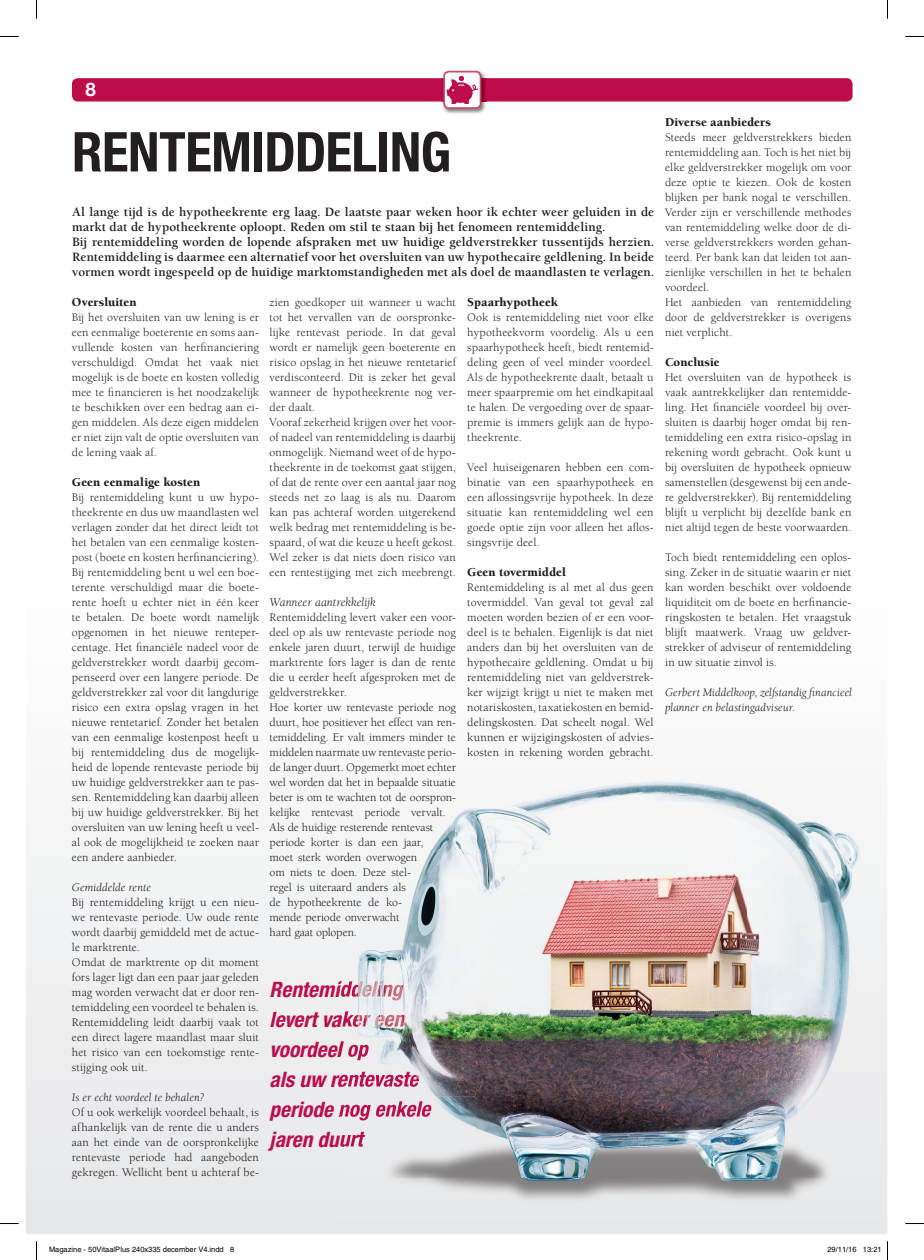
<style>
.page{position:relative;width:924px;height:1260px;background:#fff}
.page>*{position:absolute;margin:0;border:0;box-sizing:border-box;transform-origin:0 0}
.t1{font:700 condensed 55px "Helvetica Neue";letter-spacing:-.01em;color:#231f20}
.t2{font:italic 700 condensed 21.25px/30px "Helvetica Neue";color:#bc0d4a;text-align:justify}
.t3{font:700 18.75px "Helvetica Neue";color:#fff}
.t4{font:700 13.12px/15px "Berkeley";letter-spacing:.005em;color:#231f20}
.t5{font:900 12.5px "Berkeley";letter-spacing:.005em;color:#231f20}
.t6{font:italic 12.5px "Berkeley";letter-spacing:-.005em;color:#231f20}
.t7{font:11.88px/15px "Berkeley";letter-spacing:.005em;color:#231f20;text-align:justify}
.t8{font:italic 11.88px/15px "Berkeley";letter-spacing:.005em;color:#231f20}
.t9{font:7.5px "Helvetica";color:#000}
</style>
<div class="page">
<div style="left:26px;top:838px;width:861px;height:396px;background:#ededee"></div>
<div style="left:271px;top:981px;width:70px;height:19px;background:#efeff0"></div>
<div style="left:271px;top:1011px;width:70px;height:16px;background:#eeeeef"></div>
<div style="left:272px;top:1041px;width:69px;height:19px;background:#ededee"></div>
<div style="left:271px;top:1071px;width:70px;height:16px;background:#ececee"></div>
<div style="left:270px;top:1101px;width:71px;height:19px;background:#ebebed"></div>
<div style="left:268px;top:1131px;width:73px;height:19px;background:#eaebec"></div>
<img style="left:341px;top:781px;width:539px;height:439px">
<img style="left:341px;top:981px;width:62px;height:19px">
<img style="left:341px;top:1011px;width:64px;height:16px">
<img style="left:341px;top:1041px;width:27px;height:19px">
<img style="left:341px;top:1071px;width:78px;height:16px">
<img style="left:341px;top:1101px;width:90px;height:19px">
<img style="left:341px;top:1131px;width:24px;height:19px">
<div style="left:72px;top:78px;width:780px;height:24px;background:#bc0d4a;border-radius:6px"></div>
<img style="left:442px;top:70px;width:44px;height:44px">
<img style="left:442px;top:78px;width:44px;height:24px">
<div style="left:444px;top:72px;width:36px;height:36px;background:#fff;border-radius:5px"></div>
<div style="left:443px;top:71px;width:38px;height:38px;border:2px solid #c74b62;border-radius:5px"></div>
<svg style="left:446px;top:76px;width:32px;height:28px"></svg>
<svg style="left:0;top:36px;width:19px;height:1px"></svg>
<svg style="left:905px;top:36px;width:18px;height:1px"></svg>
<svg style="left:0;top:1223px;width:19px;height:1px"></svg>
<svg style="left:905px;top:1223px;width:18px;height:1px"></svg>
<svg style="left:36px;top:0;width:1px;height:19px"></svg>
<svg style="left:36px;top:1241px;width:1px;height:19px"></svg>
<svg style="left:887px;top:0;width:1px;height:19px"></svg>
<svg style="left:887px;top:1241px;width:1px;height:19px"></svg>
<h3 class="t3" style="left:85px;top:78px;width:12px">8</h3>
<h1 class="t1" style="left:72px;top:119px;width:380px">RENTEMIDDELING</h1>
<p class="t4" style="left:72px;top:205px;width:583px">Al lange tijd is de hypotheekrente erg laag. De laatste paar weken hoor ik echter weer geluiden in de markt dat de hypotheekrente oploopt. Reden om stil te staan bij het fenomeen rentemiddeling.<br>Bij rentemiddeling worden de lopende afspraken met uw huidige geldverstrekker tussentijds herzien.<br>Rentemiddeling is daarmee een alternatief voor het oversluiten van uw hypothecaire geldlening. In beide vormen wordt ingespeeld op de huidige marktomstandigheden met als doel de maandlasten te verlagen.</p>
<p class="t7" style="left:269px;top:295px;width:188px;text-align:left">zien goedkoper uit wanneer u wacht tot het vervallen van de oorspronke&shy;lijke rentevast periode. In dat geval wordt er namelijk geen boeterente en risico opslag in het nieuwe rentetarief verdisconteerd. Dit is zeker het geval wanneer de hypotheekrente nog ver&shy;der daalt.<br>Vooraf zekerheid krijgen over het voor&shy;of nadeel van rentemiddeling is daarbij onmogelijk. Niemand weet of de hypo&shy;theekrente in de toekomst gaat stijgen, of dat de rente over een aantal jaar nog steeds net zo laag is als nu. Daarom kan pas achteraf worden uitgerekend welk bedrag met rentemiddeling is be&shy;spaard, of wat die keuze u heeft gekost.<br>Wel zeker is dat niets doen risico van een rentestijging met zich meebrengt.</p>
<p class="t6" style="left:269px;top:596px;width:108px">Wanneer aantrekkelijk</p>
<p class="t7" style="left:269px;top:610px;width:188px;text-align:left">Rentemiddeling levert vaker een voor&shy;deel op als uw rentevaste periode nog enkele jaren duurt, terwijl de huidige marktrente fors lager is dan de rente die u eerder heeft afgesproken met de geldverstrekker.<br>Hoe korter uw rentevaste periode nog duurt, hoe positiever het effect van ren&shy;temiddeling. Er valt immers minder te middelen naarmate uw rentevaste perio&shy;de langer duurt. Opgemerkt moet echter wel worden dat het in bepaalde situatie beter is om te wachten tot de oorspron&shy;kelijke rentevast periode vervalt.<br>Als de huidige resterende rentevast periode korter is dan een jaar,<br>moet sterk worden overwogen<br>om niets te doen. Deze stel-<br>regel is uiteraard anders als<br>de hypotheekrente de ko-<br>mende periode onverwacht<br>hard gaat oplopen.</p>
<p class="t5" style="left:72px;top:296px;width:66px">Oversluiten</p>
<p class="t7" style="left:72px;top:310px;width:188px">Bij het oversluiten van uw lening is er een eenmalige boeterente en soms aan&shy;vullende kosten van herfinanciering verschuldigd. Omdat het vaak niet mogelijk is de boete en kosten volledig mee te financieren is het noodzakelijk te beschikken over een bedrag aan ei&shy;gen middelen. Als deze eigen middelen er niet zijn valt de optie oversluiten van de lening vaak af.</p>
<p class="t5" style="left:72px;top:476px;width:130px">Geen eenmalige kosten</p>
<p class="t7" style="left:72px;top:490px;width:188px">Bij rentemiddeling kunt u uw hypo&shy;theekrente en dus uw maandlasten wel verlagen zonder dat het direct leidt tot het betalen van een eenmalige kosten&shy;post (boete en kosten herfinanciering).<br>Bij rentemiddeling bent u wel een boe&shy;terente verschuldigd maar die boete&shy;rente hoeft u echter niet in één keer te betalen. De boete wordt namelijk opgenomen in het nieuwe renteper&shy;centage. Het financiële nadeel voor de geldverstrekker wordt daarbij gecom&shy;penseerd over een langere periode. De geldverstrekker zal voor dit langdurige risico een extra opslag vragen in het nieuwe rentetarief. Zonder het betalen van een eenmalige kostenpost heeft u bij rentemiddeling dus de mogelijk&shy;heid de lopende rentevaste periode bij uw huidige geldverstrekker aan te pas&shy;sen. Rentemiddeling kan daarbij alleen bij uw huidige geldverstrekker. Bij het oversluiten van uw lening heeft u veel&shy;al ook de mogelijkheid te zoeken naar een andere aanbieder.</p>
<p class="t8" style="left:72px;top:881px;width:81px">Gemiddelde rente</p>
<p class="t7" style="left:72px;top:895px;width:188px;text-align:left">Bij rentemiddeling krijgt u een nieu&shy;we rentevaste periode. Uw oude rente wordt daarbij gemiddeld met de actue&shy;le marktrente.<br>Omdat de marktrente op dit moment fors lager ligt dan een paar jaar geleden mag worden verwacht dat er door ren&shy;temiddeling een voordeel te behalen is.<br>Rentemiddeling leidt daarbij vaak tot een direct lagere maandlast maar sluit het risico van een toekomstige rente&shy;stijging ook uit.</p>
<p class="t8" style="left:72px;top:1091px;width:134px">Is er echt voordeel te behalen?</p>
<p class="t7" style="left:72px;top:1105px;width:188px">Of u ook werkelijk voordeel behaalt, is afhankelijk van de rente die u anders aan het einde van de oorspronkelijke rentevaste periode had aangeboden gekregen. Wellicht bent u achteraf be-</p>
<p class="t5" style="left:467px;top:296px;width:92px">Spaarhypotheek</p>
<p class="t7" style="left:467px;top:310px;width:188px">Ook is rentemiddeling niet voor elke hypotheekvorm voordelig. Als u een spaarhypotheek heeft, biedt rentemid&shy;deling geen of veel minder voordeel.<br>Als de hypotheekrente daalt, betaalt u meer spaarpremie om het eindkapitaal te halen. De vergoeding over de spaar&shy;premie is immers gelijk aan de hypo&shy;theekrente.</p>
<p class="t7" style="left:467px;top:460px;width:188px">Veel huiseigenaren hebben een com&shy;binatie van een spaarhypotheek en een aflossingsvrije hypotheek. In deze situatie kan rentemiddeling wel een goede optie zijn voor alleen het aflos&shy;singsvrije deel.</p>
<p class="t5" style="left:467px;top:566px;width:100px">Geen tovermiddel</p>
<p class="t7" style="left:467px;top:580px;width:188px">Rentemiddeling is al met al dus geen tovermiddel. Van geval tot geval zal moeten worden bezien of er een voor&shy;deel is te behalen. Eigenlijk is dat niet anders dan bij het oversluiten van de hypothecaire geldlening. Omdat u bij rentemiddeling niet van geldverstrek&shy;ker wijzigt krijgt u niet te maken met notariskosten, taxatiekosten en bemid&shy;delingskosten. Dat scheelt nogal. Wel kunnen er wijzigingskosten of advies&shy;kosten in rekening worden gebracht.</p>
<h2 class="t2" style="left:269px;top:974px;width:136px">Rentemiddeling levert vaker een voordeel op</h2>
<h2 class="t2" style="left:269px;top:1094px;width:162px">periode nog enkele jaren duurt</h2>
<p class="t5" style="left:665px;top:116px;width:107px">Diverse aanbieders</p>
<p class="t7" style="left:665px;top:130px;width:188px;text-align:left">Steeds meer geldverstrekkers bieden rentemiddeling aan. Toch is het niet bij elke geldverstrekker mogelijk om voor deze optie te kiezen. Ook de kosten blijken per bank nogal te verschillen.<br>Verder zijn er verschillende methodes van rentemiddeling welke door de di&shy;verse geldverstrekkers worden gehan&shy;teerd. Per bank kan dat leiden tot aan&shy;zienlijke verschillen in het te behalen voordeel.<br>Het aanbieden van rentemiddeling door de geldverstrekker is overigens niet verplicht.</p>
<p class="t5" style="left:665px;top:356px;width:56px">Conclusie</p>
<p class="t7" style="left:665px;top:370px;width:188px">Het oversluiten van de hypotheek is vaak aantrekkelijker dan rentemidde&shy;ling. Het financiële voordeel bij over&shy;sluiten is daarbij hoger omdat bij ren&shy;temiddeling een extra risico-opslag in rekening wordt gebracht. Ook kunt u bij oversluiten de hypotheek opnieuw samenstellen (desgewenst bij een ande&shy;re geldverstrekker). Bij rentemiddeling blijft u verplicht bij dezelfde bank en niet altijd tegen de beste voorwaarden.</p>
<p class="t7" style="left:665px;top:550px;width:188px">Toch biedt rentemiddeling een oplos&shy;sing. Zeker in de situatie waarin er niet kan worden beschikt over voldoende liquiditeit om de boete en herfinancie&shy;ringskosten te betalen. Het vraagstuk blijft maatwerk. Vraag uw geldver&shy;strekker of adviseur of rentemiddeling in uw situatie zinvol is.</p>
<p class="t8" style="left:665px;top:686px;width:188px">Gerbert Middelkoop, zelfstandig financieel planner en belastingadviseur.</p>
<p class="t9" style="left:49px;top:1245px;width:187px">Magazine - 50VitaalPlus 240x335 december V4.indd 8</p>
<p class="t9" style="left:827px;top:1245px;width:56px">29/11/16 13:21</p>
</div>
